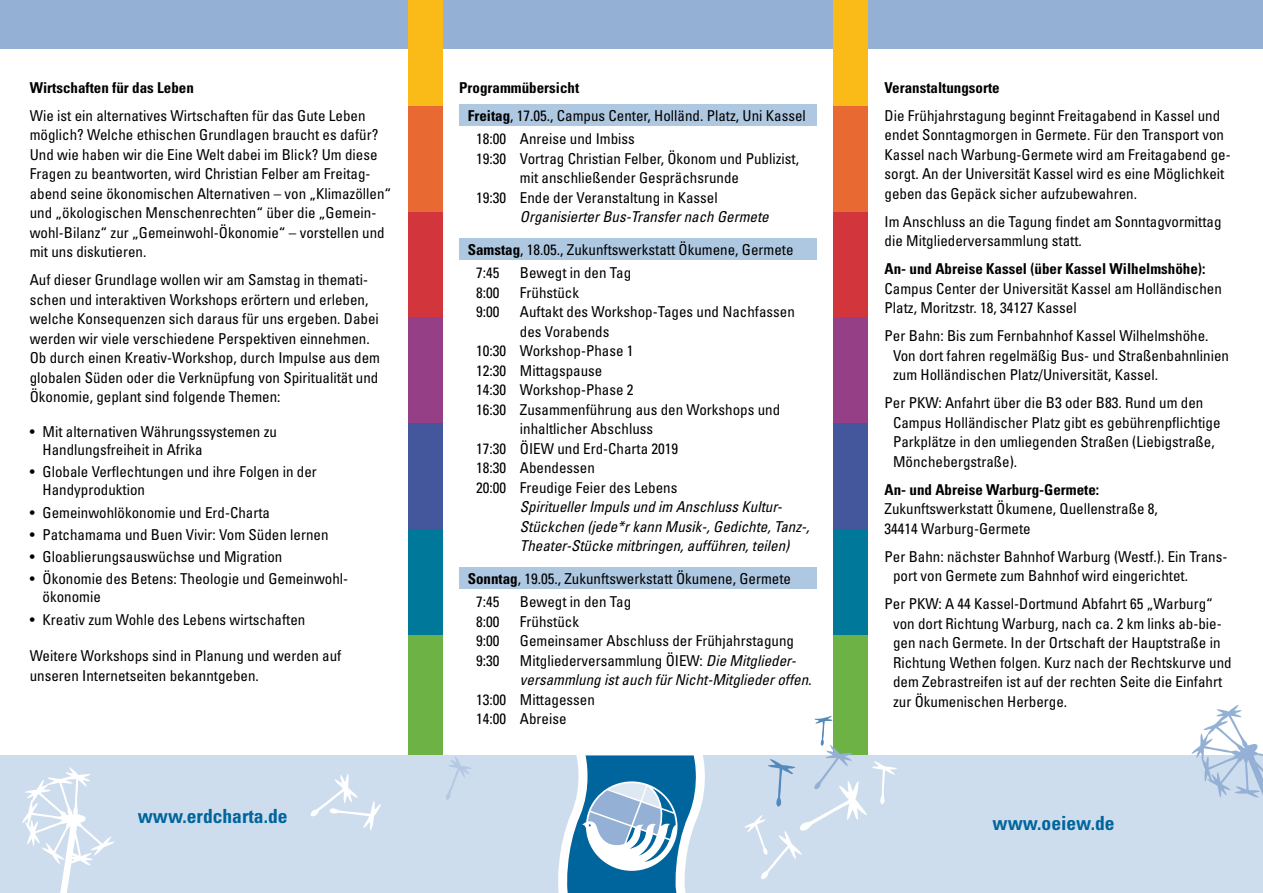
<style>
.page{position:relative;width:1263px;height:893px;background:#fff}
.page>*{position:absolute;margin:0;border:0;box-sizing:border-box;transform-origin:0 0}
.t1{font:700 condensed 19.5px "Univers LT Std";color:#00659d}
.t2{font:condensed 15px/19.5px "Univers LT Std";color:#000}
.t3{font:italic condensed 15px/19.5px "Univers LT Std";color:#000}
.t4{font:700 condensed 15px "Univers LT Std";color:#000}
.s1{font-weight:700}
.s2{font-style:italic}
.s3{font-style:normal}
</style>
<div class="page">
<div style="left:0;top:0;width:1263px;height:48px;background:#94b1d5"></div>
<div style="left:833px;top:0;width:34px;height:106px;background:#faba17"></div>
<div style="left:833px;top:635px;width:34px;height:120px;background:#6cb245"></div>
<div style="left:833px;top:529px;width:34px;height:106px;background:#007899"></div>
<div style="left:833px;top:423px;width:34px;height:106px;background:#44569c"></div>
<div style="left:833px;top:317px;width:34px;height:106px;background:#953f87"></div>
<div style="left:833px;top:212px;width:34px;height:105px;background:#d2363c"></div>
<div style="left:833px;top:106px;width:34px;height:105px;background:#e96933"></div>
<div style="left:408px;top:0;width:34px;height:106px;background:#faba17"></div>
<div style="left:408px;top:635px;width:34px;height:120px;background:#6cb245"></div>
<div style="left:408px;top:529px;width:34px;height:106px;background:#007899"></div>
<div style="left:408px;top:423px;width:34px;height:106px;background:#44569c"></div>
<div style="left:408px;top:317px;width:34px;height:106px;background:#953f87"></div>
<div style="left:408px;top:212px;width:34px;height:105px;background:#d2363c"></div>
<div style="left:408px;top:106px;width:34px;height:105px;background:#e96933"></div>
<div style="left:459px;top:104px;width:357px;height:21px;background:#afc8e2"></div>
<div style="left:459px;top:238px;width:357px;height:21px;background:#afc8e2"></div>
<div style="left:459px;top:567px;width:357px;height:22px;background:#afc8e2"></div>
<div style="left:0;top:755px;width:1263px;height:138px;background:#cedded"></div>
<svg style="left:549px;top:259px;width:162px;height:634px"></svg>
<svg style="left:561px;top:751px;width:140px;height:142px"></svg>
<svg style="left:744px;top:716px;width:153px;height:163px"></svg>
<svg style="left:22px;top:767px;width:92px;height:126px"></svg>
<svg style="left:446px;top:756px;width:25px;height:44px"></svg>
<svg style="left:310px;top:774px;width:71px;height:56px"></svg>
<svg style="left:1191px;top:704px;width:72px;height:94px"></svg>
<p class="t4" style="left:30px;top:78px;width:166px">Wirtschaften für das Leben</p>
<p class="t2" style="left:30px;top:105px;width:363px">Wie ist ein alternatives Wirtschaften für das Gute Leben möglich? Welche ethischen Grundlagen braucht es dafür?<br>Und wie haben wir die Eine Welt dabei im Blick? Um diese Fragen zu beantworten, wird Christian Felber am Freitag&shy;abend seine ökonomischen Alternativen – von „Klimazöllen“ und „ökologischen Menschenrechten“ über die „Gemein&shy;wohl-Bilanz“ zur „Gemeinwohl-Ökonomie“ – vorstellen und mit uns diskutieren.</p>
<p class="t2" style="left:30px;top:270px;width:352px">Auf dieser Grundlage wollen wir am Samstag in themati&shy;schen und interaktiven Workshops erörtern und erleben, welche Konsequenzen sich daraus für uns ergeben. Dabei werden wir viele verschiedene Perspektiven einnehmen.<br>Ob durch einen Kreativ-Workshop, durch Impulse aus dem globalen Süden oder die Verknüpfung von Spiritualität und Ökonomie, geplant sind folgende Themen:</p>
<p class="t2" style="left:43px;top:422px;width:236px;line-height:18px;text-indent:-13px">• Mit alternativen Währungssystemen zu<br>Handlungsfreiheit in Afrika</p>
<p class="t2" style="left:43px;top:463px;width:276px;line-height:18px;text-indent:-13px">• Globale Verflechtungen und ihre Folgen in der<br>Handyproduktion</p>
<p class="t2" style="left:30px;top:502px;width:242px">• Gemeinwohlökonomie und Erd-Charta</p>
<p class="t2" style="left:30px;top:524px;width:300px">• Patchamama und Buen Vivir: Vom Süden lernen</p>
<p class="t2" style="left:30px;top:547px;width:254px">• Gloablierungsauswüchse und Migration</p>
<p class="t2" style="left:43px;top:570px;width:307px;line-height:18px;text-indent:-13px">• Ökonomie des Betens: Theologie und Gemeinwohl&shy;ökonomie</p>
<p class="t2" style="left:30px;top:609px;width:277px">• Kreativ zum Wohle des Lebens wirtschaften</p>
<p class="t2" style="left:30px;top:646px;width:313px">Weitere Workshops sind in Planung und werden auf unseren Internetseiten bekanntgeben.</p>
<p class="t2" style="left:468px;top:73px;width:340px;line-height:28px;text-indent:-9px"><span class="s1">Programmübersicht<br>Freitag</span>, 17.05., Campus Center, Holländ. Platz, Uni Kassel</p>
<p class="t2" style="left:476px;top:129px;width:160px">18:00 Anreise und Imbiss</p>
<p class="t2" style="left:476px;top:148px;width:324px">19:30 Vortrag Christian Felber, Ökonom und Publizist,</p>
<p class="t2" style="left:520px;top:168px;width:221px">mit anschließender Gesprächsrunde</p>
<p class="t2" style="left:476px;top:187px;width:243px">19:30 Ende der Veranstaltung in Kassel</p>
<p class="t2" style="left:468px;top:201px;width:327px;line-height:32.2px;text-indent:52px"><span class="s2">Organisierter Bus-Transfer nach Germete<br></span><span class="s1">Samstag</span>, 18.05., Zukunftswerkstatt Ökumene, Germete</p>
<p class="t2" style="left:476px;top:263px;width:25px">7:45</p>
<p class="t2" style="left:520px;top:263px;width:113px">Bewegt in den Tag</p>
<p class="t2" style="left:476px;top:282px;width:25px">8:00</p>
<p class="t2" style="left:520px;top:282px;width:61px">Frühstück</p>
<p class="t2" style="left:476px;top:302px;width:25px">9:00</p>
<p class="t2" style="left:520px;top:302px;width:276px">Auftakt des Workshop-Tages und Nachfassen</p>
<p class="t2" style="left:520px;top:321px;width:91px">des Vorabends</p>
<p class="t2" style="left:476px;top:341px;width:159px">10:30 Workshop-Phase 1</p>
<p class="t2" style="left:476px;top:360px;width:128px">12:30 Mittagspause</p>
<p class="t2" style="left:476px;top:380px;width:159px">14:30 Workshop-Phase 2</p>
<p class="t2" style="left:476px;top:399px;width:305px">16:30 Zusammenführung aus den Workshops und</p>
<p class="t2" style="left:520px;top:419px;width:135px">inhaltlicher Abschluss</p>
<p class="t2" style="left:476px;top:438px;width:203px">17:30 ÖIEW und Erd-Charta 2019</p>
<p class="t2" style="left:476px;top:458px;width:120px">18:30 Abendessen</p>
<p class="t2" style="left:476px;top:477px;width:203px">20:00 Freudige Feier des Lebens</p>
<p class="t3" style="left:520px;top:497px;width:291px">Spiritueller Impuls und im Anschluss Kultur-<br>Stückchen (jede*r kann Musik-, Gedichte, Tanz-,<br>Theater-Stücke mitbringen, aufführen, teilen)</p>
<p class="t2" style="left:476px;top:566px;width:316px;line-height:23.7px;text-indent:-9px"><span class="s1">Sonntag</span>, 19.05., Zukunftswerkstatt Ökumene, Germete<br>7:45</p>
<p class="t2" style="left:520px;top:592px;width:113px">Bewegt in den Tag</p>
<p class="t2" style="left:476px;top:611px;width:25px">8:00</p>
<p class="t2" style="left:520px;top:611px;width:61px">Frühstück</p>
<p class="t2" style="left:476px;top:631px;width:25px">9:00</p>
<p class="t2" style="left:520px;top:631px;width:276px">Gemeinsamer Abschluss der Frühjahrstagung</p>
<p class="t2" style="left:476px;top:650px;width:25px">9:30</p>
<p class="t3" style="left:520px;top:651px;width:293px"><span class="s3">Mitgliederversammlung ÖIEW:</span> Die Mitglieder&shy;versammlung ist auch für Nicht-Mitglieder offen.</p>
<p class="t2" style="left:476px;top:689px;width:120px">13:00 Mittagessen<br>14:00 Abreise</p>
<p class="t4" style="left:884px;top:78px;width:117px">Veranstaltungsorte</p>
<p class="t2" style="left:884px;top:105px;width:348px">Die Frühjahrstagung beginnt Freitagabend in Kassel und endet Sonntagmorgen in Germete. Für den Transport von Kassel nach Warbung-Germete wird am Freitagabend ge&shy;sorgt. An der Universität Kassel wird es eine Möglichkeit geben das Gepäck sicher aufzubewahren.</p>
<p class="t2" style="left:884px;top:211px;width:339px">Im Anschluss an die Tagung findet am Sonntagvormittag die Mitgliederversammlung statt.</p>
<p class="t4" style="left:884px;top:259px;width:322px">An- und Abreise Kassel (über Kassel Wilhelmshöhe):</p>
<p class="t2" style="left:884px;top:278px;width:339px">Campus Center der Universität Kassel am Holländischen<br>Platz, Moritzstr. 18, 34127 Kassel</p>
<p class="t2" style="left:893px;top:326px;width:338px;text-indent:-9px">Per Bahn: Bis zum Fernbahnhof Kassel Wilhelmshöhe.<br>Von dort fahren regelmäßig Bus- und Straßenbahnlinien zum Holländischen Platz/Universität, Kassel.</p>
<p class="t2" style="left:893px;top:393px;width:329px;text-indent:-9px">Per PKW: Anfahrt über die B3 oder B83. Rund um den Campus Holländischer Platz gibt es gebührenpflichtige Parkplätze in den umliegenden Straßen (Liebigstraße, Mönchebergstraße).</p>
<p class="t4" style="left:884px;top:480px;width:216px">An- und Abreise Warburg-Germete:</p>
<p class="t2" style="left:884px;top:499px;width:275px">Zukunftswerkstatt Ökumene, Quellenstraße 8,<br>34414 Warburg-Germete</p>
<p class="t2" style="left:893px;top:546px;width:336px;text-indent:-9px">Per Bahn: nächster Bahnhof Warburg (Westf.). Ein Trans&shy;port von Germete zum Bahnhof wird eingerichtet.</p>
<p class="t2" style="left:893px;top:594px;width:340px;text-indent:-9px">Per PKW: A 44 Kassel-Dortmund Abfahrt 65 „Warburg“ von dort Richtung Warburg, nach ca. 2 km links ab-bie&shy;gen nach Germete. In der Ortschaft der Hauptstraße in Richtung Wethen folgen. Kurz nach der Rechtskurve und dem Zebrastreifen ist auf der rechten Seite die Einfahrt zur Ökumenischen Herberge.</p>
<h1 class="t1" style="left:138px;top:804px;width:151px">www.erdcharta.de</h1>
<h1 class="t1" style="left:992px;top:811px;width:124px">www.oeiew.de</h1>
</div>
